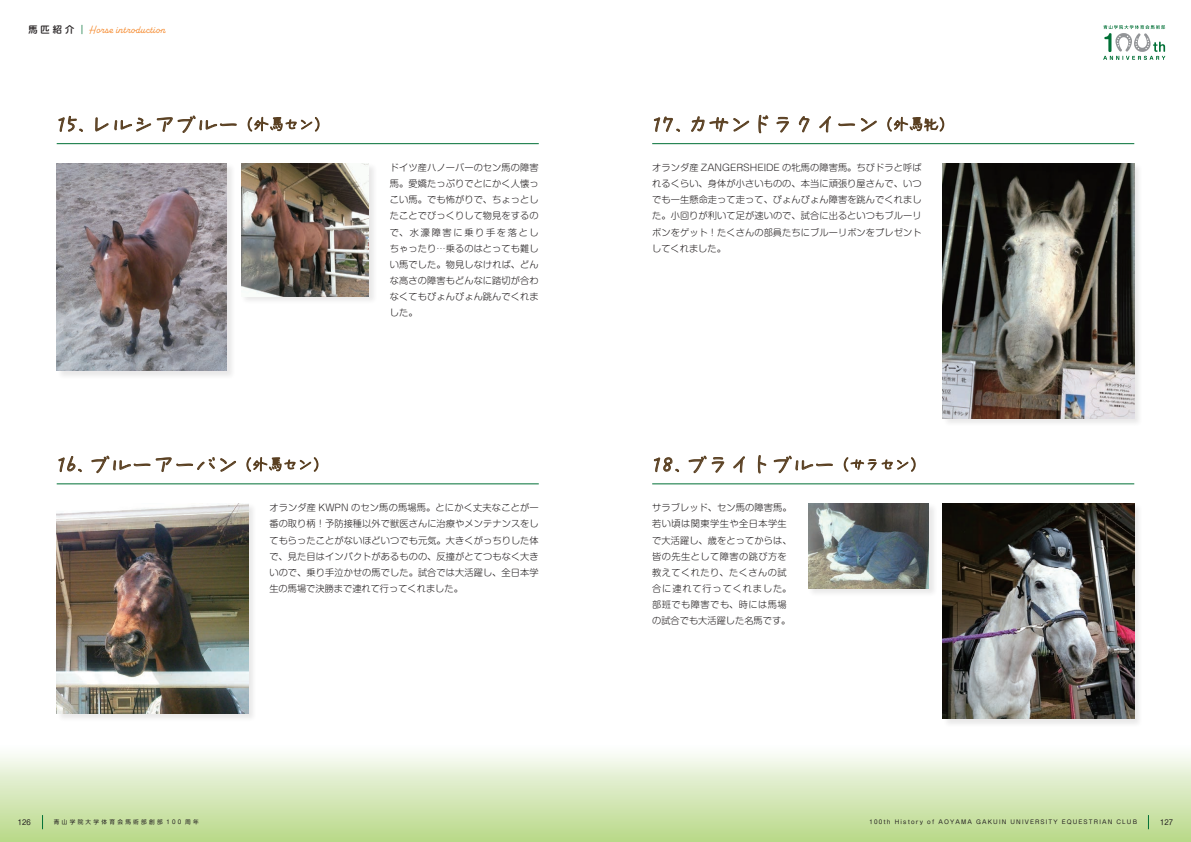
<style>
.page{position:relative;width:1191px;height:842px;background:#fff}
.page>*{position:absolute;margin:0;border:0;box-sizing:border-box;transform-origin:0 0}
.t1{font:21.3px "VDL Pen Letter Medium";color:#5a4022}
.t2{font:10.6px "Alkaline";letter-spacing:.04em;color:#f58220}
.t3{font:300 9.2px/16.1px "Shin M Go Pro";letter-spacing:.01em;color:#231f20;text-align:justify}
.t4{font:300 9.2px/16.1px "Shin M Go Pro";letter-spacing:.045em;color:#231f20}
.t5{font:7.1px "Shin M Go Pro";color:#231f20}
.t6{font:5.7px "Shin M Go Pro";letter-spacing:.2em;color:#231f20}
.t7{font:5.7px "Shin M Go Pro";letter-spacing:.4em;color:#231f20}
.s1{font-family:"Shin M Go Pro";font-weight:500;font-size:9.2px;color:#231f20}
.s2{font-family:"Shin M Go Pro";font-size:9.2px;color:#007036}
.s3{font-size:14.9px}
</style>
<div class="page">
<div style="left:0;top:743px;width:1191px;height:99px;background:linear-gradient(to bottom,#fefeff,#b7d785)"></div>
<svg style="left:1148px;top:815px;width:1px;height:14px"></svg>
<svg style="left:42px;top:815px;width:1px;height:14px"></svg>
<svg style="left:1103px;top:25px;width:62px;height:35px"></svg>
<hr style="left:57px;top:143px;width:482px;height:1px;background:#007036">
<svg style="left:59px;top:116px;width:24px;height:16px"></svg>
<svg style="left:95px;top:117px;width:13px;height:14px"></svg>
<svg style="left:115px;top:117px;width:36px;height:14px"></svg>
<svg style="left:157px;top:115px;width:79px;height:18px"></svg>
<svg style="left:248px;top:116px;width:71px;height:15px"></svg>
<hr style="left:57px;top:483px;width:482px;height:1px;background:#007036">
<svg style="left:59px;top:456px;width:23px;height:16px"></svg>
<svg style="left:92px;top:455px;width:58px;height:18px"></svg>
<svg style="left:156px;top:457px;width:80px;height:15px"></svg>
<svg style="left:247px;top:457px;width:71px;height:15px"></svg>
<div style="left:56px;top:502px;width:201px;height:220px;background:#231f20;opacity:.1"></div>
<img style="left:57px;top:503px;width:191px;height:210px">
<div style="left:241px;top:163px;width:136px;height:142px;background:#f3f3f3"></div>
<img style="left:241px;top:163px;width:128px;height:133px">
<div style="left:56px;top:163px;width:180px;height:217px;background:#f3f3f3"></div>
<img style="left:57px;top:163px;width:170px;height:208px">
<hr style="left:652px;top:143px;width:482px;height:1px;background:#007036">
<svg style="left:654px;top:117px;width:26px;height:15px"></svg>
<svg style="left:691px;top:116px;width:58px;height:16px"></svg>
<svg style="left:758px;top:115px;width:10px;height:18px"></svg>
<svg style="left:776px;top:117px;width:12px;height:15px"></svg>
<svg style="left:799px;top:116px;width:10px;height:16px"></svg>
<svg style="left:819px;top:116px;width:11px;height:16px"></svg>
<svg style="left:838px;top:124px;width:17px;height:2px"></svg>
<svg style="left:861px;top:118px;width:15px;height:13px"></svg>
<svg style="left:887px;top:116px;width:57px;height:15px"></svg>
<div style="left:942px;top:163px;width:201px;height:264px;background:#231f20;opacity:.1"></div>
<img style="left:943px;top:163px;width:191px;height:255px">
<hr style="left:652px;top:483px;width:482px;height:1px;background:#007036">
<svg style="left:654px;top:457px;width:25px;height:15px"></svg>
<svg style="left:689px;top:456px;width:17px;height:17px"></svg>
<svg style="left:712px;top:457px;width:12px;height:15px"></svg>
<svg style="left:733px;top:457px;width:11px;height:15px"></svg>
<svg style="left:758px;top:455px;width:8px;height:18px"></svg>
<svg style="left:774px;top:455px;width:58px;height:18px"></svg>
<svg style="left:844px;top:457px;width:32px;height:15px"></svg>
<svg style="left:882px;top:457px;width:33px;height:14px"></svg>
<div style="left:807px;top:503px;width:131px;height:94px;background:#231f20;opacity:.1"></div>
<img style="left:808px;top:503px;width:120px;height:85px">
<div style="left:942px;top:503px;width:201px;height:224px;background:#231f20;opacity:.1"></div>
<img style="left:943px;top:503px;width:191px;height:216px">
<p class="t2" style="left:28px;top:23px;width:138px"><span class="s1">馬匹紹介</span><span class="s2">｜</span> Horse introduction</p>
<h1 class="t1" style="left:57px;top:109px;width:273px">15. レルシアブルー<span class="s3">（外馬セン）</span></h1>
<p class="t3" style="left:390px;top:158px;width:150px">ドイツ産ハノーバーのセン馬の障害馬。愛嬌たっぷりでとにかく人懐っこい馬。でも怖がりで、ちょっとしたことでびっくりして物見をするので、水濠障害に乗り手を落としちゃったり…乗るのはとっても難しい馬でした。物見しなければ、どんな高さの障害もどんなに踏切が合わなくてもぴょんぴょん跳んでくれました。</p>
<h1 class="t1" style="left:57px;top:449px;width:272px">16. ブルーアーバン<span class="s3">（外馬セン）</span></h1>
<p class="t3" style="left:269px;top:499px;width:271px">オランダ産 KWPN のセン馬の馬場馬。とにかく丈夫なことが一番の取り柄！予防接種以外で獣医さんに治療やメンテナンスをしてもらったことがないほどいつでも元気。大きくがっちりした体で、見た目はインパクトがあるものの、反撞がとてつもなく大きいので、乗り手泣かせの馬でした。試合では大活躍し、全日本学生の馬場で決勝まで連れて行ってくれました。</p>
<h1 class="t1" style="left:652px;top:109px;width:302px">17. カサンドラクイーン<span class="s3">（外馬牝）</span></h1>
<p class="t3" style="left:652px;top:158px;width:271px">オランダ産 ZANGERSHEIDE の牝馬の障害馬。ちびドラと呼ばれるくらい、身体が小さいものの、本当に頑張り屋さんで、いつでも一生懸命走って走って、ぴょんぴょん障害を跳んでくれました。小回りが利いて足が速いので、試合に出るといつもブルーリボンをゲット！たくさんの部員たちにブルーリボンをプレゼントしてくれました。</p>
<h1 class="t1" style="left:652px;top:449px;width:274px">18. ブライトブルー<span class="s3">（サラセン）</span></h1>
<p class="t4" style="left:652px;top:499px;width:141px">サラブレッド、セン馬の障害馬。若い頃は関東学生や全日本学生で大活躍し、歳をとってからは、皆の先生として障害の跳び方を教えてくれたり、たくさんの試合に連れて行ってくれました。部班でも障害でも、時には馬場の試合でも大活躍した名馬です。</p>
<p class="t5" style="left:18px;top:816px;width:14px">126</p>
<p class="t7" style="left:54px;top:817px;width:146px">青山学院大学体育会馬術部創部 100 周年</p>
<p class="t6" style="left:869px;top:817px;width:269px">100th History of AOYAMA GAKUIN UNIVERSITY EQUESTRIAN CLUB</p>
<p class="t5" style="left:1160px;top:816px;width:14px">127</p>
</div>
